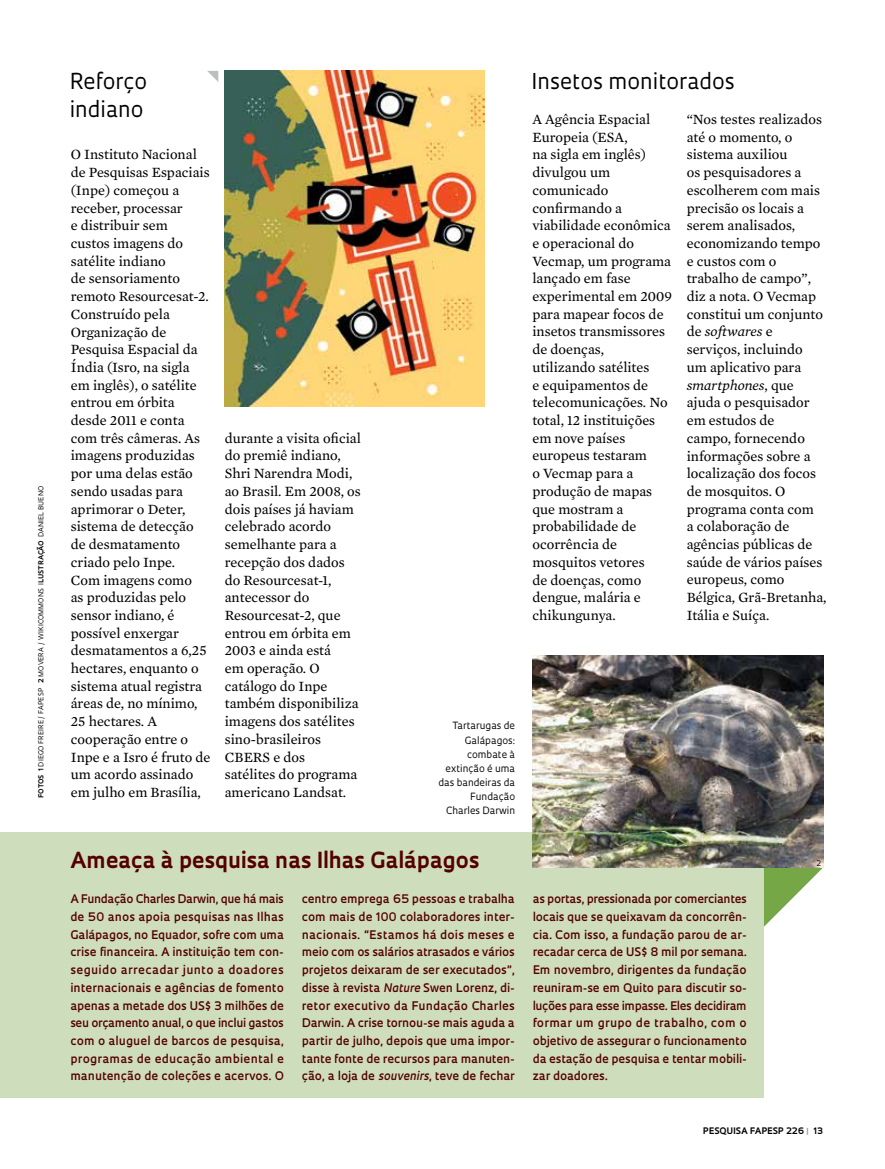
<style>
.page{position:relative;width:885px;height:1169px;background:#fff}
.page>*{position:absolute;margin:0;border:0;box-sizing:border-box;transform-origin:0 0}
.t1{font:700 21.6px "Oculum";color:#540000}
.t2{font:21.3px/28px "Oculum";color:#000}
.t3{font:14.4px/17.7px "Mercury Text G2";color:#000}
.t4{font:600 11.55px/17.7px "Oculum";letter-spacing:.005em;color:#540000;text-align:justify}
.t5{font:9.75px/14.1px "Oculum";color:#000;text-align:right}
.t6{font:700 8.7px "Oculum";letter-spacing:.015em;color:#000}
.t7{font:7.5px "Oculum";color:#000}
.t8{font:6.75px "Oculum";letter-spacing:.015em;color:#000}
.s1{font-weight:700}
.s2{font-style:italic}
.s3{color:#939598}
</style>
<div class="page">
<div style="left:0;top:832px;width:764px;height:266px;background:#cedebd"></div>
<img style="left:225px;top:71px;width:260px;height:335px">
<svg style="left:764px;top:868px;width:59px;height:58px"></svg>
<img style="left:533px;top:655px;width:290px;height:213px">
<svg style="left:207px;top:71px;width:11px;height:11px"></svg>
<p class="t8" style="left:37px;top:798px;width:313px;rotate:-90deg"><span class="s1">FOTOS 1</span> DIEGO FREIRE / FAPESP <span class="s1">2</span> MOVERA / WIKICOMMONS I<span class="s1">LUSTRAÇÃO</span> DANIEL BUENO</p>
<h2 class="t2" style="left:70px;top:66px;width:79px">Reforço indiano</h2>
<p class="t3" style="left:71px;top:145px;width:141px">O Instituto Nacional de Pesquisas Espaciais (Inpe) começou a receber, processar<br>e distribuir sem<br>custos imagens do satélite indiano<br>de sensoriamento remoto Resourcesat-2.<br>Construído pela<br>Organização de<br>Pesquisa Espacial da<br>Índia (Isro, na sigla em inglês), o satélite entrou em órbita desde 2011 e conta com três câmeras. As imagens produzidas por uma delas estão sendo usadas para aprimorar o Deter, sistema de detecção de desmatamento criado pelo Inpe.<br>Com imagens como<br>as produzidas pelo sensor indiano, é possível enxergar desmatamentos a 6,25 hectares, enquanto o sistema atual registra áreas de, no mínimo,<br>25 hectares. A cooperação entre o<br>Inpe e a Isro é fruto de um acordo assinado em julho em Brasília,</p>
<p class="t3" style="left:225px;top:428px;width:138px">durante a visita oficial do premiê indiano,<br>Shri Narendra Modi, ao Brasil. Em 2008, os dois países já haviam celebrado acordo semelhante para a recepção dos dados do Resourcesat-1, antecessor do<br>Resourcesat-2, que entrou em órbita em<br>2003 e ainda está<br>em operação. O catálogo do Inpe também disponibiliza imagens dos satélites sino-brasileiros<br>CBERS e dos<br>satélites do programa americano Landsat.</p>
<h2 class="t2" style="left:531px;top:66px;width:205px">Insetos monitorados</h2>
<p class="t3" style="left:532px;top:110px;width:141px">A Agência Espacial<br>Europeia (ESA,<br>na sigla em inglês) divulgou um comunicado confirmando a viabilidade econômica e operacional do<br>Vecmap, um programa lançado em fase experimental em 2009 para mapear focos de insetos transmissores de doenças,<br>utilizando satélites<br>e equipamentos de telecomunicações. No total, 12 instituições em nove países europeus testaram<br>o Vecmap para a produção de mapas que mostram a probabilidade de ocorrência de mosquitos vetores<br>de doenças, como dengue, malária e chikungunya.</p>
<p class="t3" style="left:687px;top:110px;width:141px">“Nos testes realizados até o momento, o sistema auxiliou<br>os pesquisadores a escolherem com mais precisão os locais a serem analisados, economizando tempo e custos com o trabalho de campo”, diz a nota. O Vecmap constitui um conjunto de <span class="s2">softwares</span> e serviços, incluindo<br>um aplicativo para <span class="s2">smartphones</span>, que ajuda o pesquisador em estudos de<br>campo, fornecendo informações sobre a localização dos focos de mosquitos. O programa conta com<br>a colaboração de agências públicas de saúde de vários países europeus, como<br>Bélgica, Grã-Bretanha,<br>Itália e Suíça.</p>
<p class="t5" style="left:438px;top:718px;width:78px">Tartarugas de<br>Galápagos: combate à extinção é uma das bandeiras da<br>Fundação<br>Charles Darwin</p>
<h1 class="t1" style="left:70px;top:845px;width:410px">Ameaça à pesquisa nas Ilhas Galápagos</h1>
<p class="t4" style="left:70px;top:889px;width:215px">A Fundação Charles Darwin, que há mais de 50 anos apoia pesquisas nas Ilhas Galápagos, no Equador, sofre com uma crise financeira. A instituição tem con&shy;seguido arrecadar junto a doadores internacionais e agências de fomento apenas a metade dos US$ 3 milhões de seu orçamento anual, o que inclui gastos com o aluguel de barcos de pesquisa, programas de educação ambiental e manutenção de coleções e acervos. O</p>
<p class="t4" style="left:302px;top:889px;width:214px">centro emprega 65 pessoas e trabalha com mais de 100 colaboradores inter&shy;nacionais. “Estamos há dois meses e meio com os salários atrasados e vários projetos deixaram de ser executados”, disse à revista <span class="s2">Nature</span> Swen Lorenz, di&shy;retor executivo da Fundação Charles Darwin. A crise tornou-se mais aguda a partir de julho, depois que uma impor&shy;tante fonte de recursos para manuten&shy;ção, a loja de <span class="s2">souvenirs</span>, teve de fechar</p>
<p class="t4" style="left:533px;top:889px;width:215px">as portas, pressionada por comerciantes locais que se queixavam da concorrên&shy;cia. Com isso, a fundação parou de ar&shy;recadar cerca de US$ 8 mil por semana.<br>Em novembro, dirigentes da fundação reuniram-se em Quito para discutir so&shy;luções para esse impasse. Eles decidiram formar um grupo de trabalho, com o objetivo de assegurar o funcionamento da estação de pesquisa e tentar mobili&shy;zar doadores.</p>
<p class="t7" style="left:816px;top:858px;width:6px">2</p>
<p class="t6" style="left:703px;top:1124px;width:122px">PESQUISA FAPESP 226 <span class="s3">|</span> 13</p>
</div>
